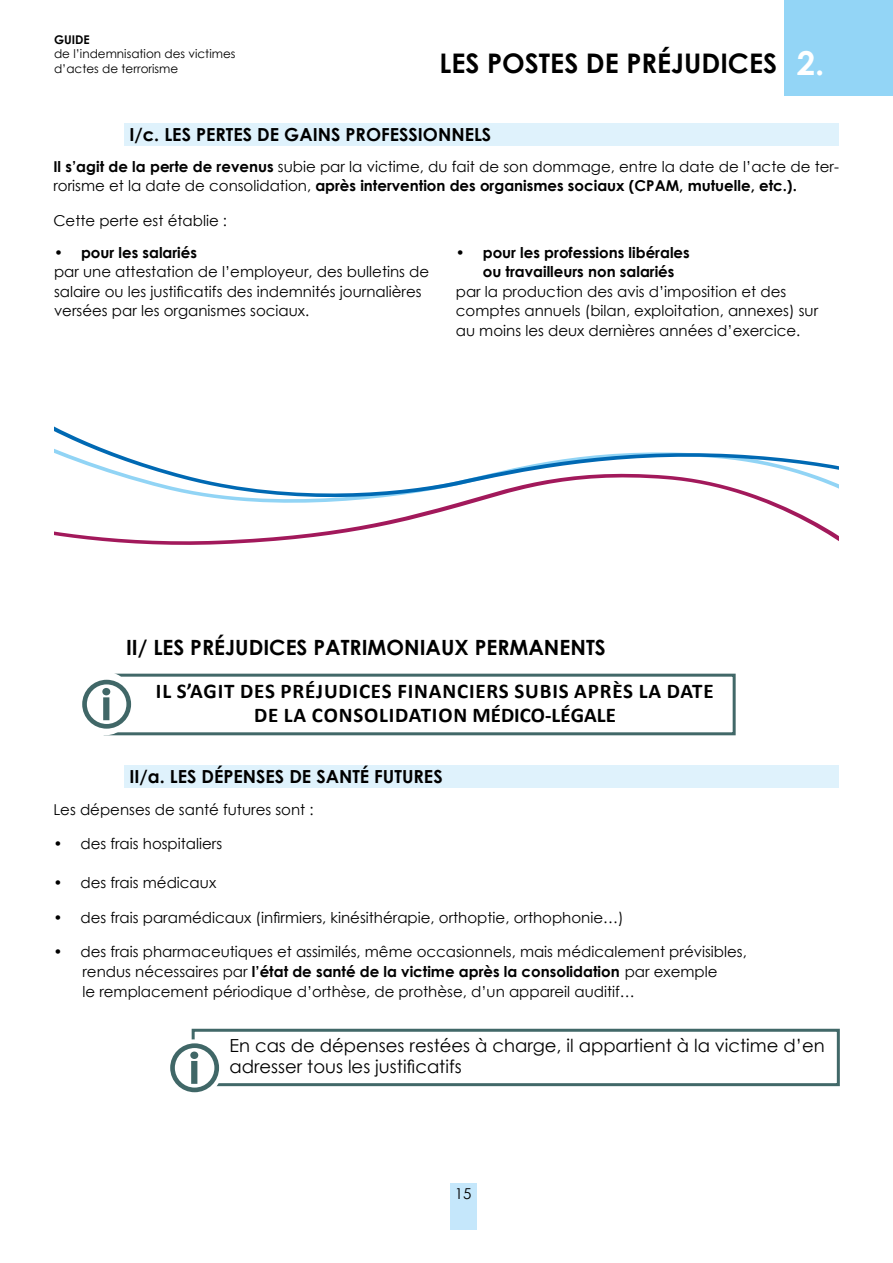
<style>
.page{position:relative;width:893px;height:1263px;background:#fff}
.page>*{position:absolute;margin:0;border:0;box-sizing:border-box;transform-origin:0 0}
.t1{font:700 27px "Century Gothic";color:#000}
.t2{font:700 21px/24.2px "Calibri";letter-spacing:.04em;color:#000;text-align:center}
.t3{font:700 21px "Century Gothic";color:#000}
.t4{font:18px/20.7px "Century Gothic";color:#000}
.t5{font:700 18px "Century Gothic";color:#000}
.t6{font:15px/19.5px "Century Gothic";color:#000}
.t7{font:700 15px/19.5px "Century Gothic";color:#000}
.t8{font:12px/14.4px "Century Gothic";color:#000}
.t9{font:700 12px "Century Gothic";color:#000}
.s1{font-size:33px;color:#fff}
.s2{font-weight:700}
</style>
<div class="page">
<div style="left:784px;top:0;width:109px;height:96px;background:#93d5f6"></div>
<div style="left:450px;top:1183px;width:26px;height:47px;background:#c5e7fb"></div>
<div style="left:124px;top:124px;width:715px;height:22px;background:#dff2fc"></div>
<div style="left:104px;top:674px;width:632px;height:61px;border:3px solid #416868"></div>
<div style="left:77px;top:671px;width:57px;height:64px;background:#fff;border-radius:50%"></div>
<div style="left:82px;top:680px;width:49px;height:49px;border:5px solid #406767;border-radius:50%"></div>
<svg style="left:102px;top:688px;width:8px;height:32px"></svg>
<div style="left:124px;top:766px;width:715px;height:22px;background:#dff2fc"></div>
<div style="left:192px;top:1029px;width:648px;height:57px;border:3px solid #416868"></div>
<div style="left:165px;top:1039px;width:57px;height:60px;background:#fff;border-radius:50%"></div>
<div style="left:170px;top:1043px;width:49px;height:49px;border:5px solid #406767;border-radius:50%"></div>
<svg style="left:190px;top:1051px;width:8px;height:33px"></svg>
<svg style="left:54px;top:426px;width:785px;height:119px"></svg>
<p class="t9" style="left:54px;top:31px;width:37px">GUIDE</p>
<p class="t8" style="left:54px;top:47px;width:183px">de l’indemnisation des victimes d’actes de terrorisme</p>
<h1 class="t1" style="left:440px;top:43px;width:386px">LES POSTES DE PRÉJUDICES <span class="s1">2.</span></h1>
<p class="t5" style="left:129px;top:121px;width:363px">I/c. LES PERTES DE GAINS PROFESSIONNELS</p>
<p class="t6" style="left:53px;top:157px;width:787px"><span class="s2">Il s’agit de la perte de revenus</span> subie par la victime, du fait de son dommage, entre la date de l’acte de ter&shy;rorisme et la date de consolidation, <span class="s2">après intervention des organismes sociaux (CPAM, mutuelle, etc.).</span></p>
<p class="t6" style="left:53px;top:211px;width:175px">Cette perte est établie :</p>
<p class="t7" style="left:54px;top:242px;width:145px">• pour les salariés</p>
<p class="t6" style="left:54px;top:262px;width:377px">par une attestation de l’employeur, des bulletins de salaire ou les justificatifs des indemnités journalières versées par les organismes sociaux.</p>
<p class="t7" style="left:483px;top:242px;width:208px;text-indent:-27px">• pour les professions libérales ou travailleurs non salariés</p>
<p class="t6" style="left:456px;top:281px;width:364px">par la production des avis d’imposition et des comptes annuels (bilan, exploitation, annexes) sur au moins les deux dernières années d’exercice.</p>
<h2 class="t3" style="left:126px;top:631px;width:481px">II/ LES PRÉJUDICES PATRIMONIAUX PERMANENTS</h2>
<h2 class="t2" style="left:156px;top:679px;width:559px">IL S’AGIT DES PRÉJUDICES FINANCIERS SUBIS APRÈS LA DATE<br>DE LA CONSOLIDATION MÉDICO-LÉGALE</h2>
<p class="t5" style="left:129px;top:763px;width:315px">II/a. LES DÉPENSES DE SANTÉ FUTURES</p>
<p class="t6" style="left:53px;top:799px;width:262px">Les dépenses de santé futures sont :</p>
<p class="t6" style="left:53px;top:834px;width:170px">• des frais hospitaliers</p>
<p class="t6" style="left:53px;top:873px;width:164px">• des frais médicaux</p>
<p class="t6" style="left:53px;top:907px;width:572px">• des frais paramédicaux (infirmiers, kinésithérapie, orthoptie, orthophonie…)</p>
<p class="t6" style="left:82px;top:942px;width:666px;text-indent:-29px">• des frais pharmaceutiques et assimilés, même occasionnels, mais médicalement prévisibles, rendus nécessaires par <span class="s2">l’état de santé de la victime après la consolidation</span> par exemple<br>le remplacement périodique d’orthèse, de prothèse, d’un appareil auditif…</p>
<p class="t4" style="left:229px;top:1035px;width:597px">En cas de dépenses restées à charge, il appartient à la victime d’en adresser tous les justificatifs</p>
<p class="t6" style="left:455px;top:1183px;width:18px">15</p>
</div>
